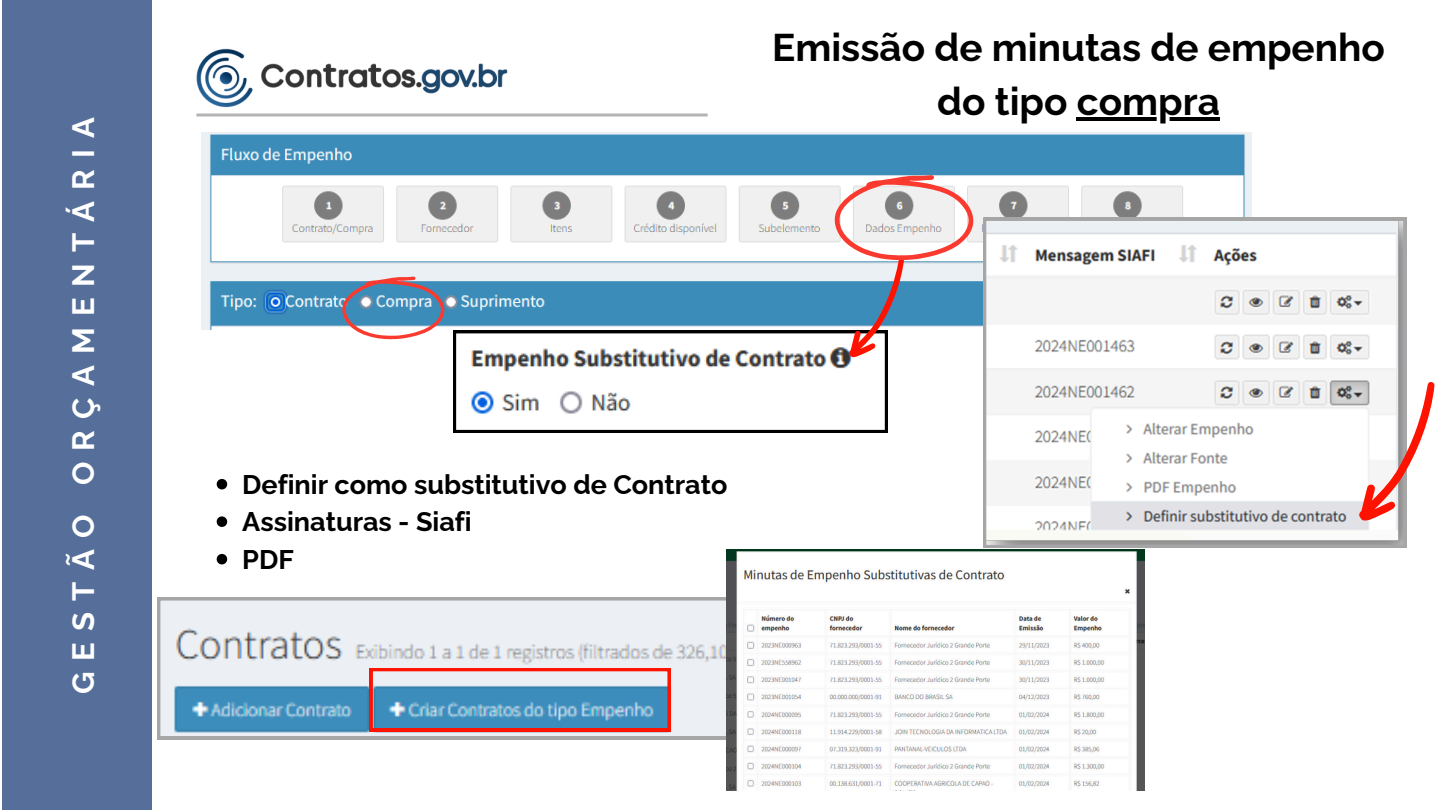
<style>
.page{position:relative;width:1440px;height:810px;background:#fff}
.page>*{position:absolute;margin:0;border:0;box-sizing:border-box;transform-origin:0 0}
.t1{font:700 38.7px/53.9px "Rawline";color:#000;text-align:center}
.t2{font:700 31px "Rawline";letter-spacing:.36em;color:#fff}
.t3{font:700 27px "Rawline";color:#000}
</style>
<div class="page">
<hr style="left:196px;top:114px;width:512px;height:3px;background:#000">
<img style="left:202px;top:133px;width:1049px;height:196px">
<svg style="left:341px;top:277px;width:105px;height:63px"></svg>
<svg style="left:983px;top:218px;width:423px;height:330px"></svg>
<svg style="left:453px;top:175px;width:523px;height:258px"></svg>
<svg style="left:1359px;top:382px;width:75px;height:143px"></svg>
<svg style="left:157px;top:598px;width:569px;height:141px;background:#cbd8e2"></svg>
<svg style="left:370px;top:668px;width:300px;height:63px;background:#839bb6"></svg>
<img style="left:726px;top:549px;width:418px;height:241px">
<div style="left:2px;top:0;width:150px;height:810px;background:#556f9a"></div>
<hr style="left:1077px;top:117px;width:143px;height:4px;background:#000">
<svg style="left:217px;top:479px;width:10px;height:10px"></svg>
<svg style="left:217px;top:516px;width:10px;height:11px"></svg>
<svg style="left:217px;top:554px;width:10px;height:10px"></svg>
<img style="left:196px;top:48px;width:359px;height:87px">
<h2 class="t2" style="left:59px;top:694px;width:579px;rotate:-90deg">GESTÃO ORÇAMENTÁRIA</h2>
<p class="t1" style="left:772px;top:17px;width:614px">Emissão de minutas de empenho do tipo compra</p>
<p class="t3" style="left:242px;top:464px;width:487px">Definir como substitutivo de Contrato</p>
<p class="t3" style="left:242px;top:501px;width:231px">Assinaturas - Siafi</p>
<p class="t3" style="left:242px;top:539px;width:53px">PDF</p>
</div>
